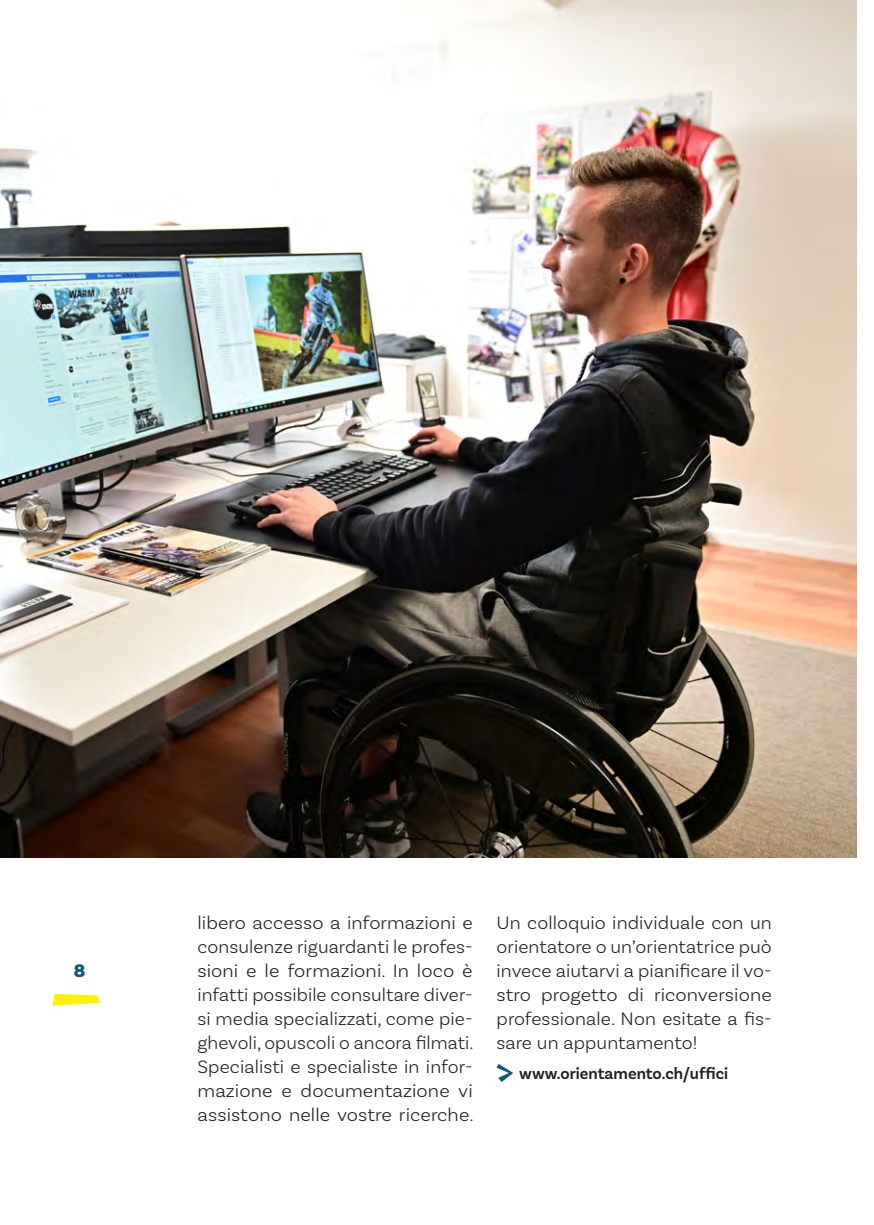
<style>
.page{position:relative;width:874px;height:1225px;background:#fff}
.page>*{position:absolute;margin:0;border:0;box-sizing:border-box;transform-origin:0 0}
.t1{font:300 19px/24px "Basic Sans";letter-spacing:.005em;color:#231f20;text-align:justify;scale:1.04 1}
.t2{font:300 19px/24px "Basic Sans";letter-spacing:.005em;color:#231f20;text-align:justify}
.t3{font:900 19px "Basic Sans";color:#0a5a7e}
.t4{font:600 17px "Basic Sans";color:#231f20}
</style>
<div class="page">
<svg style="left:53px;top:994px;width:47px;height:11px"></svg>
<svg style="left:496px;top:1064px;width:17px;height:18px"></svg>
<img style="left:0;top:1px;width:856px;height:856px">
<p class="t3" style="left:74px;top:959px;width:13px">8</p>
<p class="t1" style="left:197px;top:910px;width:267px">libero accesso a informazioni e consulenze riguardanti le profes&shy;sioni e le formazioni. In loco è infatti possibile consultare diver&shy;si media specializzati, come pie&shy;ghevoli, opuscoli o ancora filmati.<br>Specialisti e specialiste in infor&shy;mazione e documentazione vi assistono nelle vostre ricerche.</p>
<p class="t2" style="left:496px;top:910px;width:276px">Un colloquio individuale con un orientatore o un’orientatrice può invece aiutarvi a pianificare il vo&shy;stro progetto di riconversione professionale. Non esitate a fis&shy;sare un appuntamento!</p>
<p class="t4" style="left:519px;top:1063px;width:210px">www.orientamento.ch/uffici</p>
</div>
